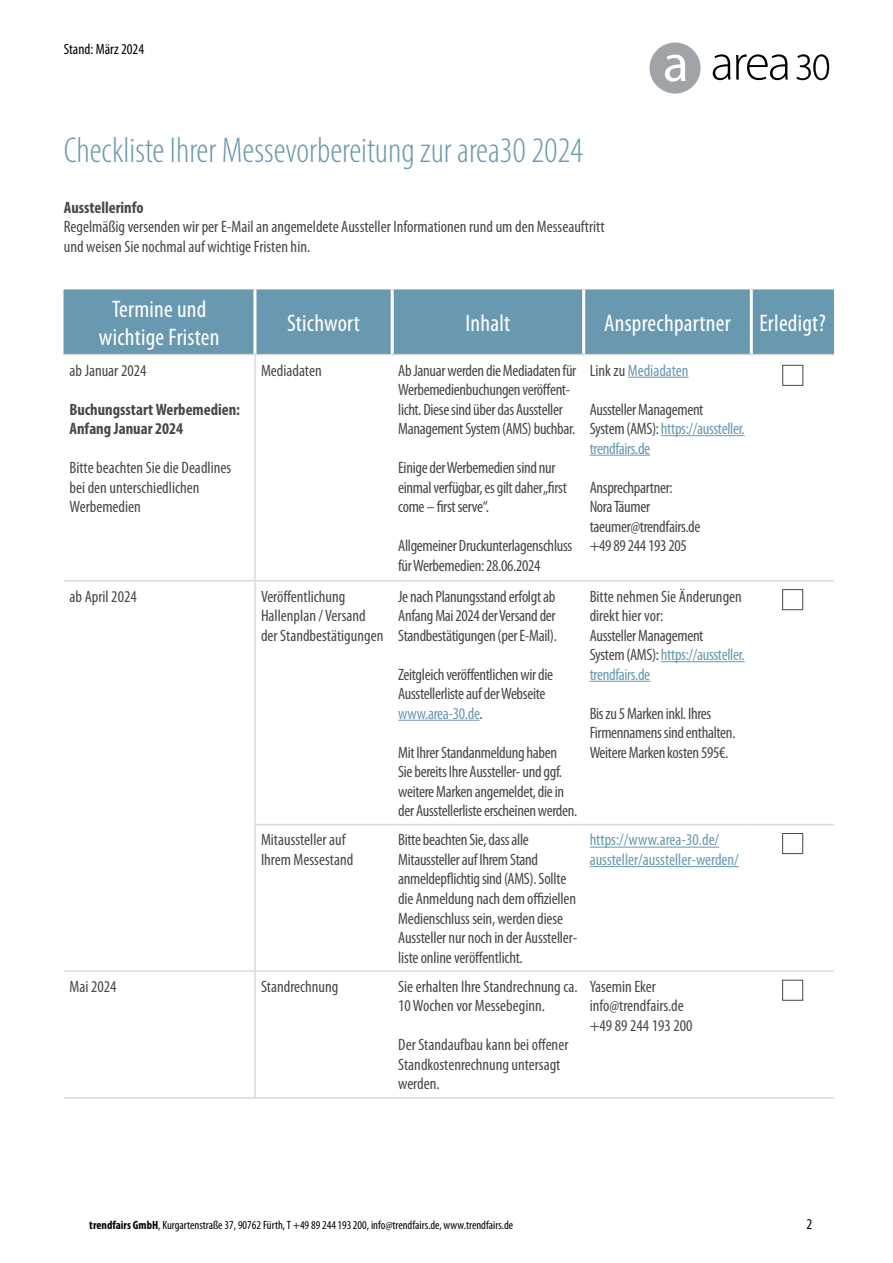
<style>
.page{position:relative;width:893px;height:1263px;background:#fff}
.page>*{position:absolute;margin:0;border:0;box-sizing:border-box;transform-origin:0 0}
.t1{font:300 condensed 36px "Myriad Pro";color:#6899b0}
.t2{font:condensed 24px/28.8px "Myriad Pro";letter-spacing:.01em;color:#fff;text-align:center}
.t3{font:condensed 16.5px/19.5px "Myriad Pro";letter-spacing:-.02em;color:#484847}
.t4{font:condensed 16.5px/19.5px "Myriad Pro";color:#484847}
.t5{font:condensed 16.5px/19.5px "Myriad Pro";color:#6899b0}
.t6{font:700 condensed 16.5px/19.5px "Myriad Pro";color:#484847}
.t7{font:condensed 15px "Myriad Pro";color:#000}
.t8{font:condensed 12px "Myriad Pro";color:#000}
.s1{color:#484847}
.s2{color:#6899b0}
.s3{font-weight:700}
</style>
<div class="page">
<div style="left:649px;top:43px;width:52px;height:50px;background:#a0a4a8;border-radius:50%"></div>
<svg style="left:665px;top:55px;width:20px;height:27px"></svg>
<svg style="left:713px;top:54px;width:17px;height:26px"></svg>
<svg style="left:736px;top:54px;width:52px;height:26px"></svg>
<svg style="left:796px;top:54px;width:33px;height:26px"></svg>
<div style="left:63px;top:289px;width:771px;height:65px;background:#6899b0"></div>
<hr style="left:63px;top:354px;width:192px;height:1px;background:#d9dada">
<hr style="left:63px;top:580px;width:192px;height:1px;background:#d9dada">
<hr style="left:63px;top:970px;width:192px;height:2px;background:#d9dada">
<hr style="left:63px;top:1097px;width:192px;height:2px;background:#d9dada">
<hr style="left:255px;top:354px;width:137px;height:1px;background:#d9dada">
<hr style="left:392px;top:354px;width:192px;height:1px;background:#d9dada">
<hr style="left:584px;top:354px;width:167px;height:1px;background:#d9dada">
<hr style="left:751px;top:354px;width:83px;height:1px;background:#d9dada">
<hr style="left:255px;top:580px;width:137px;height:1px;background:#d9dada">
<hr style="left:392px;top:580px;width:192px;height:1px;background:#d9dada">
<hr style="left:584px;top:580px;width:167px;height:1px;background:#d9dada">
<hr style="left:751px;top:580px;width:83px;height:1px;background:#d9dada">
<hr style="left:254px;top:824px;width:138px;height:1px;background:#d9dada">
<hr style="left:392px;top:824px;width:192px;height:1px;background:#d9dada">
<hr style="left:584px;top:824px;width:167px;height:1px;background:#d9dada">
<hr style="left:751px;top:824px;width:83px;height:1px;background:#d9dada">
<hr style="left:255px;top:970px;width:137px;height:2px;background:#d9dada">
<hr style="left:392px;top:970px;width:192px;height:2px;background:#d9dada">
<hr style="left:584px;top:970px;width:167px;height:2px;background:#d9dada">
<hr style="left:751px;top:970px;width:83px;height:2px;background:#d9dada">
<hr style="left:255px;top:1097px;width:137px;height:2px;background:#d9dada">
<hr style="left:392px;top:1097px;width:192px;height:2px;background:#d9dada">
<hr style="left:584px;top:1097px;width:167px;height:2px;background:#d9dada">
<hr style="left:751px;top:1097px;width:83px;height:2px;background:#d9dada">
<hr style="left:253px;top:289px;width:3px;height:65px;background:#fff">
<hr style="left:391px;top:289px;width:3px;height:65px;background:#fff">
<hr style="left:582px;top:289px;width:3px;height:65px;background:#fff">
<hr style="left:254px;top:355px;width:2px;height:225px;background:#d9dada">
<hr style="left:254px;top:581px;width:2px;height:243px;background:#d9dada">
<hr style="left:254px;top:825px;width:2px;height:145px;background:#d9dada">
<hr style="left:254px;top:972px;width:2px;height:125px;background:#d9dada">
<hr style="left:750px;top:289px;width:3px;height:65px;background:#fff">
<hr style="left:628px;top:377px;width:60px;height:1px;background:#6899b0">
<hr style="left:661px;top:435px;width:84px;height:1px;background:#6899b0">
<hr style="left:590px;top:455px;width:60px;height:1px;background:#6899b0">
<hr style="left:398px;top:720px;width:82px;height:1px;background:#6899b0">
<hr style="left:661px;top:661px;width:84px;height:1px;background:#6899b0">
<hr style="left:590px;top:681px;width:60px;height:1px;background:#6899b0">
<div style="left:782px;top:589px;width:21px;height:21px;border:1px solid #484847"></div>
<hr style="left:590px;top:847px;width:129px;height:1px;background:#6899b0">
<hr style="left:590px;top:866px;width:149px;height:1px;background:#6899b0">
<div style="left:782px;top:833px;width:21px;height:21px;border:1px solid #484847"></div>
<div style="left:782px;top:365px;width:21px;height:21px;border:1px solid #484847"></div>
<div style="left:782px;top:980px;width:21px;height:21px;border:1px solid #484847"></div>
<p class="t7" style="left:64px;top:41px;width:82px">Stand: März 2024</p>
<h1 class="t1" style="left:64px;top:128px;width:521px">Checkliste Ihrer Messevorbereitung zur area30 2024</h1>
<p class="t6" style="left:64px;top:197px;width:81px">Ausstellerinfo</p>
<p class="t4" style="left:64px;top:217px;width:542px">Regelmäßig versenden wir per E-Mail an angemeldete Aussteller Informationen rund um den Messeauftritt und weisen Sie nochmal auf wichtige Fristen hin.</p>
<h2 class="t2" style="left:99px;top:295px;width:122px">Termine und wichtige Fristen</h2>
<p class="t4" style="left:69px;top:361px;width:78px">ab Januar 2024</p>
<p class="t6" style="left:69px;top:399px;width:172px">Buchungsstart Werbemedien:<br>Anfang Januar 2024</p>
<p class="t4" style="left:69px;top:458px;width:163px">Bitte beachten Sie die Deadlines bei den unterschiedlichen<br>Werbemedien</p>
<h2 class="t2" style="left:287px;top:309px;width:74px">Stichwort</h2>
<h2 class="t2" style="left:465px;top:309px;width:46px">Inhalt</h2>
<h2 class="t2" style="left:604px;top:309px;width:223px">Ansprechpartner Erledigt?</h2>
<p class="t4" style="left:261px;top:361px;width:62px">Mediadaten</p>
<p class="t3" style="left:398px;top:361px;width:180px">Ab Januar werden die Mediadaten für Werbemedienbuchungen veröffent&shy;licht. Diese sind über das Aussteller Management System (AMS) buchbar.</p>
<p class="t3" style="left:398px;top:458px;width:170px">Einige der Werbemedien sind nur einmal verfügbar, es gilt daher „first come – first serve“.</p>
<p class="t3" style="left:398px;top:536px;width:176px">Allgemeiner Druckunterlagenschluss für Werbemedien: 28.06.2024</p>
<p class="t5" style="left:590px;top:361px;width:100px"><span class="s1">Link zu</span> Mediadaten</p>
<p class="t3" style="left:590px;top:400px;width:157px">Aussteller Management<br>System (AMS): <span class="s2">https://aussteller. trendfairs.de</span></p>
<p class="t3" style="left:590px;top:478px;width:112px">Ansprechpartner:<br>Nora Täumer taeumer@trendfairs.de +49 89 244 193 205</p>
<p class="t4" style="left:69px;top:587px;width:69px">ab April 2024</p>
<p class="t4" style="left:261px;top:587px;width:124px">Veröffentlichung<br>Hallenplan / Versand der Standbestätigungen</p>
<p class="t3" style="left:398px;top:587px;width:160px;text-align:justify">Je nach Planungsstand erfolgt ab Anfang Mai 2024 der Versand der Standbestätigungen (per E-Mail).</p>
<p class="t3" style="left:398px;top:665px;width:156px">Zeitgleich veröffentlichen wir die<br>Ausstellerliste auf der Webseite <span class="s2">www.area-30.de</span>.</p>
<p class="t3" style="left:398px;top:743px;width:181px">Mit Ihrer Standanmeldung haben<br>Sie bereits Ihre Aussteller- und ggf. weitere Marken angemeldet, die in der Ausstellerliste erscheinen werden.</p>
<p class="t3" style="left:590px;top:587px;width:157px">Bitte nehmen Sie Änderungen direkt hier vor:<br>Aussteller Management<br>System (AMS): <span class="s2">https://aussteller. trendfairs.de</span></p>
<p class="t3" style="left:590px;top:704px;width:147px">Bis zu 5 Marken inkl. Ihres<br>Firmennamens sind enthalten.<br>Weitere Marken kosten 595€.</p>
<p class="t4" style="left:261px;top:830px;width:94px">Mitaussteller auf<br>Ihrem Messestand</p>
<p class="t3" style="left:398px;top:830px;width:181px">Bitte beachten Sie, dass alle Mitaussteller auf Ihrem Stand anmeldepflichtig sind (AMS). Sollte die Anmeldung nach dem offiziellen Medienschluss sein, werden diese Aussteller nur noch in der Aussteller&shy;liste online veröffentlicht.</p>
<p class="t5" style="left:590px;top:830px;width:151px">https://www.area-30.de/ aussteller/aussteller-werden/</p>
<p class="t3" style="left:69px;top:977px;width:48px">Mai 2024</p>
<p class="t4" style="left:261px;top:977px;width:79px">Standrechnung</p>
<p class="t4" style="left:398px;top:977px;width:181px">Sie erhalten Ihre Standrechnung ca.<br>10 Wochen vor Messebeginn.</p>
<p class="t4" style="left:398px;top:1035px;width:172px">Der Standaufbau kann bei offener<br>Standkostenrechnung untersagt werden.</p>
<p class="t4" style="left:590px;top:977px;width:104px">Yasemin Eker info@trendfairs.de +49 89 244 193 200</p>
<p class="t8" style="left:89px;top:1218px;width:425px"><span class="s3">trendfairs GmbH</span>, Kurgartenstraße 37, 90762 Fürth, T +49 89 244193200, info@trendfairs.de, www.trendfairs.de</p>
<p class="t7" style="left:806px;top:1216px;width:7px">2</p>
</div>
